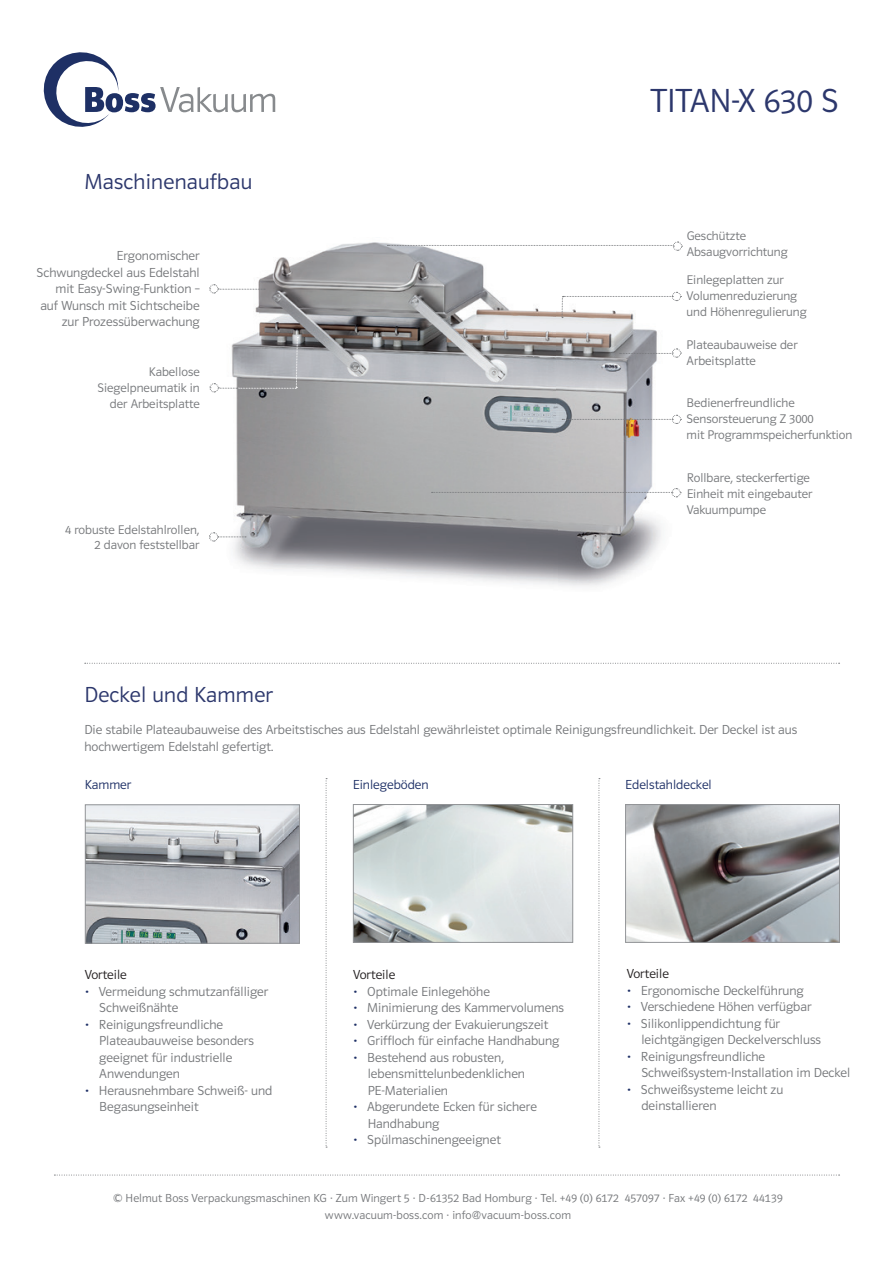
<style>
.page{position:relative;width:893px;height:1263px;background:#fff}
.page>*{position:absolute;margin:0;border:0;box-sizing:border-box;transform-origin:0 0}
.t1{font:34.5px "Polo 11 Leicht";color:#2c376c}
.t2{font:22.5px "Polo 11 Leicht";letter-spacing:.01em;color:#2c376c}
.t3{font:13.5px/16.5px "Polo 11 Leicht";color:#76787b}
.t4{font:13.5px "Polo 11 Leicht";color:#1e3066}
.t5{font:13.5px "Polo 11 Leicht";color:#231f20}
.t6{font:12.9px/15.9px "Polo 11 Leicht";color:#76787b}
.t7{font:12px/16.5px "Polo 11 Leicht";letter-spacing:.01em;color:#76787b;text-align:center}
.s1{color:#1e3066}
</style>
<div class="page">
<img style="left:233px;top:242px;width:449px;height:344px">
<svg style="left:85px;top:663px;width:755px;height:1px"></svg>
<svg style="left:432px;top:488px;width:249px;height:10px"></svg>
<svg style="left:562px;top:292px;width:119px;height:26px"></svg>
<svg style="left:620px;top:348px;width:61px;height:10px"></svg>
<svg style="left:562px;top:414px;width:119px;height:10px"></svg>
<svg style="left:387px;top:241px;width:296px;height:10px"></svg>
<svg style="left:209px;top:284px;width:56px;height:10px"></svg>
<svg style="left:44px;top:52px;width:231px;height:75px"></svg>
<svg style="left:209px;top:532px;width:37px;height:10px"></svg>
<svg style="left:209px;top:337px;width:89px;height:56px"></svg>
<img style="left:355px;top:806px;width:216px;height:135px">
<div style="left:353px;top:804px;width:220px;height:139px;border:1px solid #939598"></div>
<svg style="left:326px;top:778px;width:1px;height:370px"></svg>
<svg style="left:599px;top:778px;width:1px;height:370px"></svg>
<svg style="left:54px;top:1175px;width:786px;height:1px"></svg>
<img style="left:87px;top:806px;width:211px;height:135px">
<div style="left:85px;top:804px;width:215px;height:139px;border:1px solid #939598"></div>
<img style="left:627px;top:806px;width:211px;height:135px">
<div style="left:625px;top:804px;width:215px;height:139px;border:1px solid #939598"></div>
<h2 class="t2" style="left:84px;top:169px;width:169px">Maschinenaufbau</h2>
<p class="t3" style="left:37px;top:247px;width:165px;text-align:right">Ergonomischer<br>Schwungdeckel aus Edelstahl mit Easy-Swing-Funktion – auf Wunsch mit Sichtscheibe zur Prozessüberwachung</p>
<p class="t6" style="left:97px;top:364px;width:104px;text-align:right">Kabellose<br>Siegelpneumatik in der Arbeitsplatte</p>
<p class="t6" style="left:65px;top:521px;width:136px;text-align:right">4 robuste Edelstahlrollen,<br>2 davon feststellbar</p>
<h2 class="t2" style="left:84px;top:683px;width:190px">Deckel und Kammer</h2>
<h1 class="t1" style="left:651px;top:82px;width:189px">TITAN-X 630 S</h1>
<p class="t6" style="left:687px;top:228px;width:102px">Geschützte<br>Absaugvorrichtung</p>
<p class="t6" style="left:687px;top:272px;width:121px">Einlegeplatten zur<br>Volumenreduzierung und Höhenregulierung</p>
<p class="t6" style="left:687px;top:337px;width:113px">Plateaubauweise der<br>Arbeitsplatte</p>
<p class="t6" style="left:687px;top:395px;width:167px">Bedienerfreundliche<br>Sensorsteuerung Z 3000<br>mit Programmspeicherfunktion</p>
<p class="t6" style="left:687px;top:470px;width:127px">Rollbare, steckerfertige<br>Einheit mit eingebauter<br>Vakuumpumpe</p>
<p class="t3" style="left:84px;top:721px;width:714px">Die stabile Plateaubauweise des Arbeitstisches aus Edelstahl gewährleistet optimale Reinigungsfreundlichkeit. Der Deckel ist aus hochwertigem Edelstahl gefertigt.</p>
<p class="t4" style="left:85px;top:777px;width:48px">Kammer</p>
<p class="t4" style="left:353px;top:777px;width:77px">Einlegeböden</p>
<p class="t4" style="left:625px;top:777px;width:88px">Edelstahldeckel</p>
<p class="t5" style="left:85px;top:968px;width:44px">Vorteile</p>
<p class="t3" style="left:99px;top:983px;width:171px;text-indent:-15px"><span class="s1">•</span> Vermeidung schmutzanfälliger<br>Schweißnähte</p>
<p class="t3" style="left:99px;top:1016px;width:156px;text-indent:-15px"><span class="s1">•</span> Reinigungsfreundliche<br>Plateaubauweise besonders geeignet für industrielle<br>Anwendungen</p>
<p class="t3" style="left:99px;top:1082px;width:175px;text-indent:-15px"><span class="s1">•</span> Herausnehmbare Schweiß- und<br>Begasungseinheit</p>
<p class="t5" style="left:353px;top:967px;width:44px">Vorteile</p>
<p class="t3" style="left:353px;top:983px;width:138px"><span class="s1">•</span> Optimale Einlegehöhe</p>
<p class="t3" style="left:353px;top:999px;width:213px"><span class="s1">•</span> Minimierung des Kammervolumens</p>
<p class="t3" style="left:353px;top:1016px;width:197px"><span class="s1">•</span> Verkürzung der Evakuierungszeit</p>
<p class="t3" style="left:353px;top:1032px;width:208px"><span class="s1">•</span> Griffloch für einfache Handhabung</p>
<p class="t3" style="left:368px;top:1049px;width:159px;text-indent:-15px"><span class="s1">•</span> Bestehend aus robusten, lebensmittelunbedenklichen<br>PE-Materialien</p>
<p class="t3" style="left:368px;top:1098px;width:171px;text-indent:-15px"><span class="s1">•</span> Abgerundete Ecken für sichere<br>Handhabung</p>
<p class="t3" style="left:353px;top:1131px;width:149px"><span class="s1">•</span> Spülmaschinengeeignet</p>
<p class="t5" style="left:627px;top:966px;width:44px">Vorteile</p>
<p class="t3" style="left:627px;top:982px;width:179px"><span class="s1">•</span> Ergonomische Deckelführung</p>
<p class="t3" style="left:627px;top:998px;width:186px"><span class="s1">•</span> Verschiedene Höhen verfügbar</p>
<p class="t3" style="left:641px;top:1015px;width:181px;text-indent:-15px"><span class="s1">•</span> Silikonlippendichtung für leichtgängigen Deckelverschluss</p>
<p class="t3" style="left:641px;top:1048px;width:211px;text-indent:-15px"><span class="s1">•</span> Reinigungsfreundliche<br>Schweißsystem-Installation im Deckel</p>
<p class="t3" style="left:641px;top:1081px;width:144px;text-indent:-15px"><span class="s1">•</span> Schweißsysteme leicht zu deinstallieren</p>
<p class="t7" style="left:113px;top:1190px;width:671px">© Helmut Boss Verpackungsmaschinen KG · Zum Wingert 5 · D-61352 Bad Homburg · Tel. +49 (0) 6172 457097 · Fax +49 (0) 6172 44139 www.vacuum-boss.com · info@vacuum-boss.com</p>
</div>
